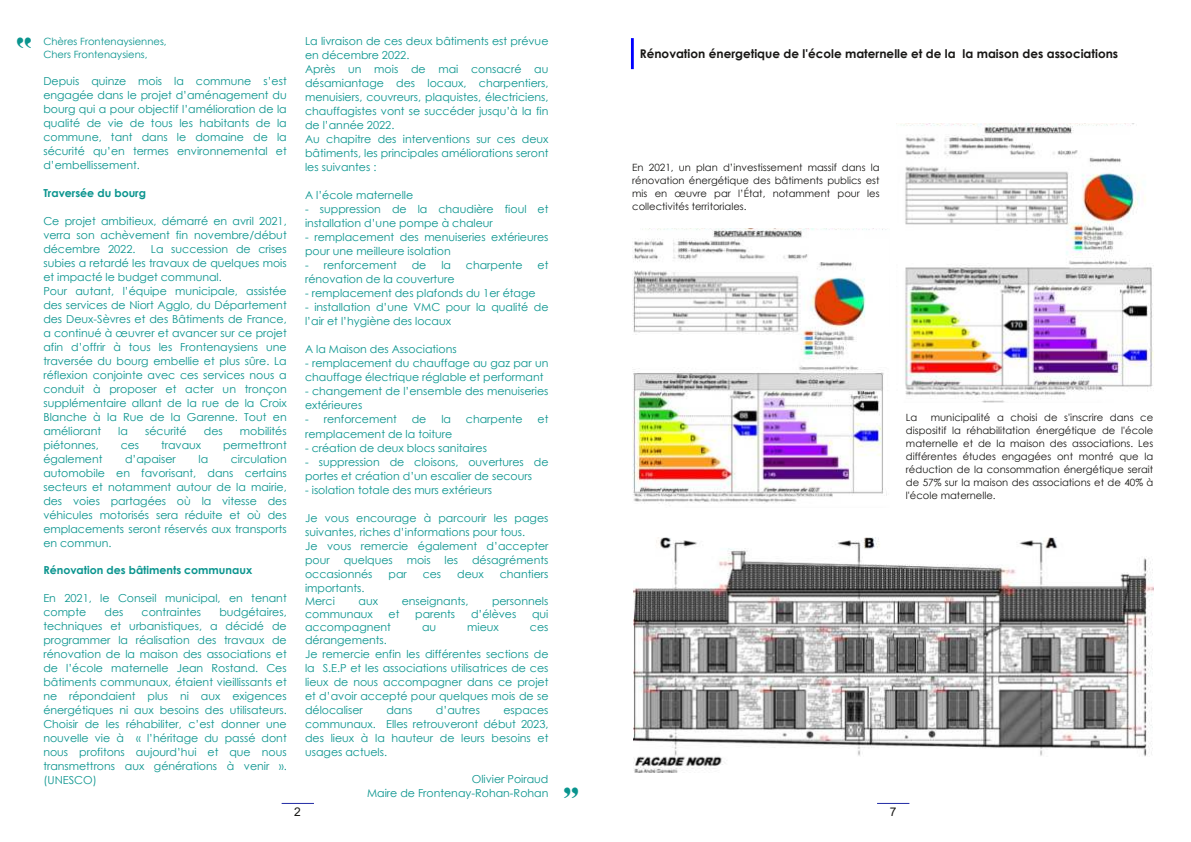
<style>
.page{position:relative;width:1191px;height:842px;background:#fff}
.page>*{position:absolute;margin:0;border:0;box-sizing:border-box;transform-origin:0 0}
.t1{font:40px "Engravers";color:#09948e}
.t2{font:700 12px "Century Gothic";color:#181715}
.t3{font:12px "Arial";color:#181715}
.t4{font:11px/14px "Century Gothic";color:#09948e}
.t5{font:700 11px "Century Gothic";color:#09948e}
.t6{font:10px/13px "Century Gothic";color:#181715;text-align:justify}
.t7{font:10px/13px "Century Gothic";color:#09948e}
</style>
<div class="page">
<hr style="left:631px;top:38px;width:3px;height:31px;background:#00f">
<hr style="left:282px;top:803px;width:32px;height:1px;background:#212ba5">
<hr style="left:877px;top:803px;width:32px;height:1px;background:#212ba5">
<img style="left:633px;top:537px;width:520px;height:235px">
<img style="left:632px;top:228px;width:255px;height:276px">
<img style="left:896px;top:123px;width:258px;height:280px">
<p class="t7" style="left:43px;top:35px;width:125px">Chères Frontenaysiennes,<br>Chers Frontenaysiens,</p>
<p class="t4" style="left:43px;top:75px;width:245px;text-align:justify">Depuis quinze mois la commune s’est engagée dans le projet d’aménagement du bourg qui a pour objectif l’amélioration de la qualité de vie de tous les habitants de la commune, tant dans le domaine de la sécurité qu’en termes environnemental et d’embellissement.</p>
<p class="t5" style="left:43px;top:184px;width:104px">Traversée du bourg</p>
<p class="t4" style="left:43px;top:215px;width:245px;text-align:justify">Ce projet ambitieux, démarré en avril 2021, verra son achèvement fin novembre/début décembre 2022.</p>
<p class="t4" style="left:43px;top:243px;width:245px;text-indent:108px">La succession de crises subies a retardé les travaux de quelques mois et impacté le budget communal.<br>Pour autant, l’équipe municipale, assistée des services de Niort Agglo, du Département des Deux-Sèvres et des Bâtiments de France, a continué à œuvrer et avancer sur ce projet afin d’offrir à tous les Frontenaysiens une traversée du bourg embellie et plus sûre. La réflexion conjointe avec ces services nous a conduit à proposer et acter un tronçon supplémentaire allant de la rue de la Croix Blanche à la Rue de la Garenne. Tout en améliorant</p>
<p class="t4" style="left:118px;top:425px;width:11px">la</p>
<p class="t4" style="left:145px;top:425px;width:43px">sécurité</p>
<p class="t4" style="left:204px;top:425px;width:20px">des</p>
<p class="t4" style="left:240px;top:425px;width:48px">mobilités</p>
<p class="t4" style="left:43px;top:439px;width:57px">piétonnes,</p>
<p class="t4" style="left:121px;top:439px;width:20px">ces</p>
<p class="t4" style="left:161px;top:439px;width:42px">travaux</p>
<p class="t4" style="left:223px;top:439px;width:65px">permettront</p>
<p class="t4" style="left:43px;top:453px;width:61px">également</p>
<p class="t4" style="left:125px;top:453px;width:52px">d’apaiser</p>
<p class="t4" style="left:198px;top:453px;width:11px">la</p>
<p class="t4" style="left:43px;top:453px;width:245px;text-align:justify;text-indent:187px">circulation automobile en favorisant, dans certains secteurs et notamment autour de la mairie, des voies partagées où la vitesse des véhicules motorisés sera réduite et où des emplacements seront réservés aux transports en commun.</p>
<p class="t5" style="left:43px;top:561px;width:210px">Rénovation des bâtiments communaux</p>
<p class="t4" style="left:43px;top:592px;width:245px">En 2021, le Conseil municipal, en tenant compte</p>
<p class="t4" style="left:43px;top:606px;width:245px;text-align:justify;text-indent:176px">budgétaires, techniques et urbanistiques, a décidé de programmer la réalisation des travaux de rénovation de la maison des associations et de l’école maternelle Jean Rostand. Ces bâtiments communaux, étaient vieillissants et ne répondaient plus ni aux exigences énergétiques ni aux besoins des utilisateurs.<br>Choisir de les réhabiliter, c’est donner une nouvelle vie à « l’héritage du passé dont nous profitons aujourd’hui et que nous transmettrons aux générations à venir ». (UNESCO)</p>
<p class="t4" style="left:104px;top:606px;width:20px">des</p>
<p class="t4" style="left:142px;top:606px;width:61px">contraintes</p>
<p class="t4" style="left:305px;top:35px;width:245px">La livraison de ces deux bâtiments est prévue en décembre 2022.<br>Après un mois de mai consacré au désamiantage des locaux, charpentiers, menuisiers, couvreurs, plaquistes, électriciens, chauffagistes vont se succéder jusqu’à la fin de l’année 2022.<br>Au chapitre des interventions sur ces deux bâtiments, les principales améliorations seront les suivantes :</p>
<p class="t4" style="left:305px;top:189px;width:110px">A l’école maternelle</p>
<p class="t4" style="left:305px;top:203px;width:245px">- suppression de la chaudière fioul et installation d’une pompe à chaleur</p>
<p class="t4" style="left:305px;top:231px;width:245px">- remplacement des menuiseries extérieures pour une meilleure isolation</p>
<p class="t4" style="left:305px;top:259px;width:93px">- renforcement</p>
<p class="t4" style="left:412px;top:259px;width:16px">de</p>
<p class="t4" style="left:441px;top:259px;width:11px">la</p>
<p class="t4" style="left:466px;top:259px;width:58px">charpente</p>
<p class="t4" style="left:537px;top:259px;width:12px">et</p>
<p class="t4" style="left:305px;top:273px;width:151px">rénovation de la couverture</p>
<p class="t4" style="left:305px;top:287px;width:232px">- remplacement des plafonds du 1er étage</p>
<p class="t4" style="left:305px;top:301px;width:245px">- installation d’une VMC pour la qualité de l’air et l’hygiène des locaux</p>
<p class="t4" style="left:305px;top:343px;width:153px">A la Maison des Associations</p>
<p class="t4" style="left:305px;top:357px;width:245px">- remplacement du chauffage au gaz par un chauffage électrique réglable et performant</p>
<p class="t4" style="left:305px;top:385px;width:245px">- changement de l’ensemble des menuiseries extérieures</p>
<p class="t4" style="left:305px;top:413px;width:93px">- renforcement</p>
<p class="t4" style="left:412px;top:413px;width:16px">de</p>
<p class="t4" style="left:441px;top:413px;width:11px">la</p>
<p class="t4" style="left:466px;top:413px;width:58px">charpente</p>
<p class="t4" style="left:537px;top:413px;width:12px">et</p>
<p class="t4" style="left:305px;top:427px;width:149px">remplacement de la toiture</p>
<p class="t4" style="left:305px;top:441px;width:183px">- création de deux blocs sanitaires</p>
<p class="t4" style="left:305px;top:455px;width:245px">- suppression de cloisons, ouvertures de portes et création d’un escalier de secours</p>
<p class="t4" style="left:305px;top:483px;width:188px">- isolation totale des murs extérieurs</p>
<p class="t4" style="left:305px;top:511px;width:245px">Je vous encourage à parcourir les pages suivantes, riches d’informations pour tous.<br>Je vous remercie également d’accepter pour</p>
<p class="t4" style="left:344px;top:553px;width:51px">quelques</p>
<p class="t4" style="left:407px;top:553px;width:25px">mois</p>
<p class="t4" style="left:444px;top:553px;width:15px">les</p>
<p class="t4" style="left:472px;top:553px;width:78px">désagréments</p>
<p class="t4" style="left:305px;top:567px;width:69px">occasionnés</p>
<p class="t4" style="left:388px;top:567px;width:20px">par</p>
<p class="t4" style="left:423px;top:567px;width:20px">ces</p>
<p class="t4" style="left:457px;top:567px;width:28px">deux</p>
<p class="t4" style="left:500px;top:567px;width:50px">chantiers</p>
<p class="t4" style="left:305px;top:582px;width:61px;line-height:13px">importants.<br>Merci</p>
<p class="t4" style="left:358px;top:594px;width:21px">aux</p>
<p class="t4" style="left:402px;top:594px;width:68px">enseignants,</p>
<p class="t4" style="left:492px;top:594px;width:58px">personnels</p>
<p class="t4" style="left:305px;top:607px;width:69px">communaux</p>
<p class="t4" style="left:389px;top:607px;width:12px">et</p>
<p class="t4" style="left:415px;top:607px;width:42px">parents</p>
<p class="t4" style="left:471px;top:607px;width:47px">d’élèves</p>
<p class="t4" style="left:532px;top:607px;width:18px">qui</p>
<p class="t4" style="left:305px;top:620px;width:87px">accompagnent</p>
<p class="t4" style="left:422px;top:620px;width:16px">au</p>
<p class="t4" style="left:467px;top:620px;width:33px">mieux</p>
<p class="t4" style="left:530px;top:620px;width:20px">ces</p>
<p class="t4" style="left:305px;top:633px;width:245px">dérangements.<br>Je remercie enfin les différentes sections de la S.E.P et les associations utilisatrices de ces lieux de nous accompagner dans ce projet et d’avoir accepté pour quelques mois de se délocaliser</p>
<p class="t4" style="left:386px;top:703px;width:27px">dans</p>
<p class="t4" style="left:436px;top:703px;width:45px">d’autres</p>
<p class="t4" style="left:305px;top:703px;width:245px;text-align:justify;text-indent:198px">espaces communaux. Elles retrouveront début 2023, des lieux à la hauteur de leurs besoins et usages actuels.</p>
<p class="t4" style="left:367px;top:772px;width:183px;text-align:right">Olivier Poiraud<br>Maire de Frontenay-Rohan-Rohan</p>
<h1 class="t1" style="left:559px;top:778px;width:25px">"</h1>
<p class="t2" style="left:640px;top:44px;width:480px">Rénovation énergetique de l'école maternelle et de la la maison des associations</p>
<p class="t6" style="left:632px;top:162px;width:249px">En 2021, un plan d’investissement massif dans la rénovation énergétique des bâtiments publics est mis en œuvre par l’État, notamment pour les collectivités territoriales.</p>
<p class="t6" style="left:906px;top:412px;width:249px;text-indent:25px">municipalité a choisi de s'inscrire dans ce dispositif la réhabilitation énergétique de l'école maternelle et de la maison des associations. Les différentes études engagées ont montré que la réduction de la consommation énergétique serait de 57% sur la maison des associations et de 40% à l'école maternelle.</p>
<p class="t6" style="left:906px;top:412px;width:13px">La</p>
<p class="t3" style="left:294px;top:803px;width:8px">2</p>
<p class="t3" style="left:889px;top:803px;width:8px">7</p>
</div>
